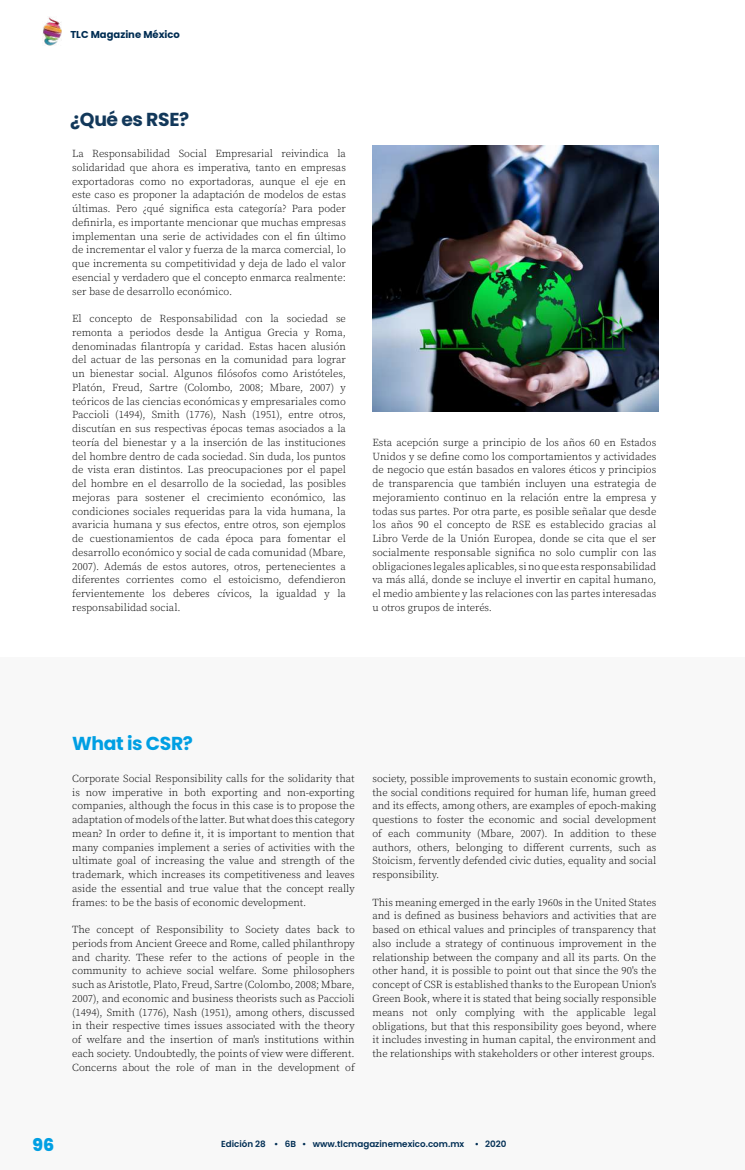
<style>
.page{position:relative;width:745px;height:1170px;background:#fff}
.page>*{position:absolute;margin:0;border:0;box-sizing:border-box;transform-origin:0 0}
.t1{font:700 18.75px "Poppins";letter-spacing:-.02em;color:#12385a}
.t2{font:700 18.75px "Poppins";letter-spacing:-.02em;color:#009fe3}
.t3{font:800 17.5px "Poppins";color:#009fe3}
.t4{font:300 10.62px/13.8px "Source Serif Pro";color:#000;text-align:justify}
.t5{font:700 10px "Poppins";color:#002d53}
.t6{font:600 8.75px "Poppins";color:#002d53}
</style>
<div class="page">
<div style="left:0;top:657px;width:744px;height:512px;background:#f8f8f8"></div>
<img style="left:372px;top:146px;width:285px;height:265px">
<img style="left:43px;top:17px;width:19px;height:29px">
<p class="t5" style="left:70px;top:29px;width:111px">TLC Magazine México</p>
<h1 class="t1" style="left:70px;top:109px;width:120px">¿Qué es RSE?</h1>
<p class="t4" style="left:72px;top:147px;width:275px">La Responsabilidad Social Empresarial reivindica la solidaridad que ahora es imperativa, tanto en empresas exportadoras como no exportadoras, aunque el eje en este caso es proponer la adaptación de modelos de estas últimas. Pero ¿qué significa esta categoría? Para poder definirla, es importante mencionar que muchas empresas implementan una serie de actividades con el fin último de incrementar el valor y fuerza de la marca comercial, lo que incrementa su competitividad y deja de lado el valor esencial y verdadero que el concepto enmarca realmente: ser base de desarrollo económico.</p>
<p class="t4" style="left:72px;top:312px;width:275px">El concepto de Responsabilidad con la sociedad se remonta a periodos desde la Antigua Grecia y Roma, denominadas filantropía y caridad. Estas hacen alusión del actuar de las personas en la comunidad para lograr un bienestar social. Algunos filósofos como Aristóteles, Platón, Freud, Sartre (Colombo, 2008; Mbare, 2007) y teóricos de las ciencias económicas y empresariales como Paccioli (1494), Smith (1776), Nash (1951), entre otros, discutían en sus respectivas épocas temas asociados a la teoría del bienestar y a la inserción de las instituciones del hombre dentro de cada sociedad. Sin duda, los puntos de vista eran distintos. Las preocupaciones por el papel del hombre en el desarrollo de la sociedad, las posibles mejoras para sostener el crecimiento económico, las condiciones sociales requeridas para la vida humana, la avaricia humana y sus efectos, entre otros, son ejemplos de cuestionamientos de cada época para fomentar el desarrollo económico y social de cada comunidad (Mbare, 2007). Además de estos autores, otros, pertenecientes a diferentes corrientes como el estoicismo, defendieron fervientemente los deberes cívicos, la igualdad y la responsabilidad social.</p>
<p class="t4" style="left:372px;top:435px;width:285px">Esta acepción surge a principio de los años 60 en Estados Unidos y se define como los comportamientos y actividades de negocio que están basados en valores éticos y principios de transparencia que también incluyen una estrategia de mejoramiento continuo en la relación entre la empresa y todas sus partes. Por otra parte, es posible señalar que desde los años 90 el concepto de RSE es establecido gracias al Libro Verde de la Unión Europea, donde se cita que el ser socialmente responsable significa no solo cumplir con las obligaciones legales aplicables, si no que esta responsabilidad va más allá, donde se incluye el invertir en capital humano, el medio ambiente y las relaciones con las partes interesadas u otros grupos de interés.</p>
<h1 class="t2" style="left:72px;top:732px;width:122px">What is CSR?</h1>
<p class="t4" style="left:72px;top:771px;width:284px">Corporate Social Responsibility calls for the solidarity that is now imperative in both exporting and non-exporting companies, although the focus in this case is to propose the adaptation of models of the latter. But what does this category mean? In order to define it, it is important to mention that many companies implement a series of activities with the ultimate goal of increasing the value and strength of the trademark, which increases its competitiveness and leaves aside the essential and true value that the concept really frames: to be the basis of economic development.</p>
<p class="t4" style="left:72px;top:922px;width:284px">The concept of Responsibility to Society dates back to periods from Ancient Greece and Rome, called philanthropy and charity. These refer to the actions of people in the community to achieve social welfare. Some philosophers such as Aristotle, Plato, Freud, Sartre (Colombo, 2008; Mbare, 2007), and economic and business theorists such as Paccioli (1494), Smith (1776), Nash (1951), among others, discussed in their respective times issues associated with the theory of welfare and the insertion of man's institutions within each society. Undoubtedly, the points of view were different.<br>Concerns about the role of man in the development of</p>
<p class="t4" style="left:372px;top:771px;width:285px">society, possible improvements to sustain economic growth, the social conditions required for human life, human greed and its effects, among others, are examples of epoch-making questions to foster the economic and social development of each community (Mbare, 2007). In addition to these authors, others, belonging to different currents, such as Stoicism, fervently defended civic duties, equality and social responsibility.</p>
<p class="t4" style="left:372px;top:895px;width:285px">This meaning emerged in the early 1960s in the United States and is defined as business behaviors and activities that are based on ethical values and principles of transparency that also include a strategy of continuous improvement in the relationship between the company and all its parts. On the other hand, it is possible to point out that since the 90's the concept of CSR is established thanks to the European Union's Green Book, where it is stated that being socially responsible means not only complying with the applicable legal obligations, but that this responsibility goes beyond, where it includes investing in human capital, the environment and the relationships with stakeholders or other interest groups.</p>
<h2 class="t3" style="left:32px;top:1134px;width:23px">96</h2>
<p class="t6" style="left:221px;top:1138px;width:287px">Edición 28 • 6B • www.tlcmagazinemexico.com.mx • 2020</p>
</div>
